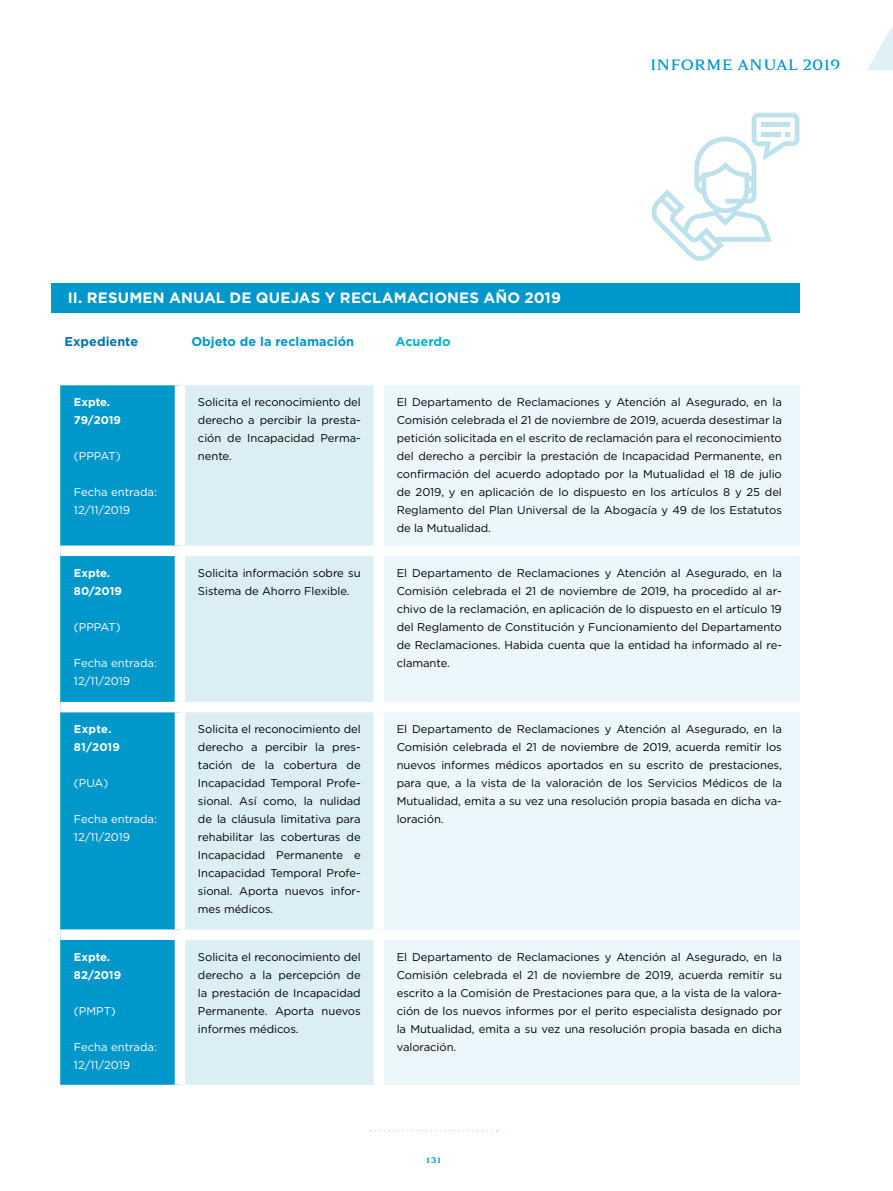
<style>
.page{position:relative;width:893px;height:1191px;background:#fff}
.page>*{position:absolute;margin:0;border:0;box-sizing:border-box;transform-origin:0 0}
.t1{font:700 15px "Gotham";letter-spacing:.01em;color:#fff}
.t2{font:500 15px "Tautz";letter-spacing:.01em;color:#0097ca}
.t3{font:700 12.75px "Gotham";color:#0097ca}
.t4{font:700 12.75px "Gotham";color:#0075a9}
.t5{font:700 12.75px "Gotham";color:#00b2d8}
.t6{font:11.25px/18px "Gotham";letter-spacing:-.005em;color:#000;text-align:justify}
.t7{font:11.25px/18px "Gotham";color:#fff}
.t8{font:700 11.25px/18px "Gotham";color:#fff}
.t9{font:700 11.25px/18px "Gotham";letter-spacing:.02em;color:#fff}
.t10{font:700 8.25px "Tautz";color:#0097ca}
</style>
<div class="page">
<svg style="left:371px;top:1130px;width:127px;height:1px"></svg>
<svg style="left:867px;top:26px;width:26px;height:44px"></svg>
<div style="left:60px;top:385px;width:115px;height:699px;background:#0097ca"></div>
<div style="left:185px;top:385px;width:188px;height:699px;background:#daeef4"></div>
<div style="left:384px;top:385px;width:416px;height:699px;background:#ecf7fb"></div>
<div style="left:60px;top:545px;width:120px;height:11px;background:#fff"></div>
<div style="left:180px;top:545px;width:199px;height:11px;background:#fff"></div>
<div style="left:379px;top:545px;width:421px;height:11px;background:#fff"></div>
<div style="left:60px;top:702px;width:120px;height:10px;background:#fff"></div>
<div style="left:180px;top:702px;width:199px;height:10px;background:#fff"></div>
<div style="left:379px;top:702px;width:421px;height:10px;background:#fff"></div>
<div style="left:60px;top:929px;width:120px;height:11px;background:#fff"></div>
<div style="left:180px;top:929px;width:199px;height:11px;background:#fff"></div>
<div style="left:379px;top:929px;width:421px;height:11px;background:#fff"></div>
<svg style="left:652px;top:113px;width:147px;height:148px"></svg>
<div style="left:51px;top:283px;width:748px;height:30px;background:#0097ca"></div>
<h1 class="t1" style="left:68px;top:288px;width:495px">II. RESUMEN ANUAL DE QUEJAS Y RECLAMACIONES AÑO 2019</h1>
<p class="t4" style="left:65px;top:333px;width:75px">Expediente</p>
<p class="t3" style="left:191px;top:333px;width:164px">Objeto de la reclamación</p>
<p class="t5" style="left:396px;top:333px;width:57px">Acuerdo</p>
<h1 class="t2" style="left:650px;top:55px;width:192px">INFORME ANUAL 2019</h1>
<p class="t8" style="left:74px;top:393px;width:49px">Expte.<br>79/2019</p>
<p class="t7" style="left:74px;top:447px;width:48px">(PPPAT)</p>
<p class="t7" style="left:74px;top:483px;width:84px">Fecha entrada:<br>12/11/2019</p>
<p class="t8" style="left:74px;top:564px;width:50px">Expte.<br>80/2019</p>
<p class="t7" style="left:74px;top:617px;width:48px">(PPPAT)</p>
<p class="t7" style="left:74px;top:653px;width:84px">Fecha entrada:<br>12/11/2019</p>
<p class="t9" style="left:74px;top:720px;width:48px">Expte.<br>81/2019</p>
<p class="t7" style="left:74px;top:774px;width:36px">(PUA)</p>
<p class="t7" style="left:74px;top:810px;width:84px">Fecha entrada:<br>12/11/2019</p>
<p class="t8" style="left:74px;top:947px;width:49px">Expte.<br>82/2019</p>
<p class="t7" style="left:74px;top:1001px;width:43px">(PMPT)</p>
<p class="t7" style="left:74px;top:1037px;width:84px">Fecha entrada:<br>12/11/2019</p>
<p class="t6" style="left:198px;top:393px;width:164px">Solicita el reconocimiento del derecho a percibir la presta&shy;ción de Incapacidad Perma&shy;nente.</p>
<p class="t6" style="left:397px;top:393px;width:387px">El Departamento de Reclamaciones y Atención al Asegurado, en la Comisión celebrada el 21 de noviembre de 2019, acuerda desestimar la petición solicitada en el escrito de reclamación para el reconocimiento del derecho a percibir la prestación de Incapacidad Permanente, en confirmación del acuerdo adoptado por la Mutualidad el 18 de julio de 2019, y en aplicación de lo dispuesto en los artículos 8 y 25 del Reglamento del Plan Universal de la Abogacía y 49 de los Estatutos de la Mutualidad.</p>
<p class="t6" style="left:198px;top:563px;width:164px">Solicita información sobre su<br>Sistema de Ahorro Flexible.</p>
<p class="t6" style="left:397px;top:563px;width:387px">El Departamento de Reclamaciones y Atención al Asegurado, en la Comisión celebrada el 21 de noviembre de 2019, ha procedido al ar&shy;chivo de la reclamación, en aplicación de lo dispuesto en el artículo 19 del Reglamento de Constitución y Funcionamiento del Departamento de Reclamaciones. Habida cuenta que la entidad ha informado al re&shy;clamante.</p>
<p class="t6" style="left:198px;top:720px;width:164px">Solicita el reconocimiento del derecho a percibir la pres&shy;tación de la cobertura de Incapacidad Temporal Profe&shy;sional. Así como, la nulidad de la cláusula limitativa para rehabilitar las coberturas de Incapacidad Permanente e Incapacidad Temporal Profe&shy;sional. Aporta nuevos infor&shy;mes médicos.</p>
<p class="t6" style="left:397px;top:720px;width:387px">El Departamento de Reclamaciones y Atención al Asegurado, en la Comisión celebrada el 21 de noviembre de 2019, acuerda remitir los nuevos informes médicos aportados en su escrito de prestaciones, para que, a la vista de la valoración de los Servicios Médicos de la Mutualidad, emita a su vez una resolución propia basada en dicha va&shy;loración.</p>
<p class="t6" style="left:198px;top:947px;width:164px">Solicita el reconocimiento del derecho a la percepción de la prestación de Incapacidad Permanente. Aporta nuevos informes médicos.</p>
<p class="t6" style="left:397px;top:947px;width:387px">El Departamento de Reclamaciones y Atención al Asegurado, en la Comisión celebrada el 21 de noviembre de 2019, acuerda remitir su escrito a la Comisión de Prestaciones para que, a la vista de la valora&shy;ción de los nuevos informes por el perito especialista designado por la Mutualidad, emita a su vez una resolución propia basada en dicha valoración.</p>
<p class="t10" style="left:426px;top:1154px;width:17px">131</p>
</div>
